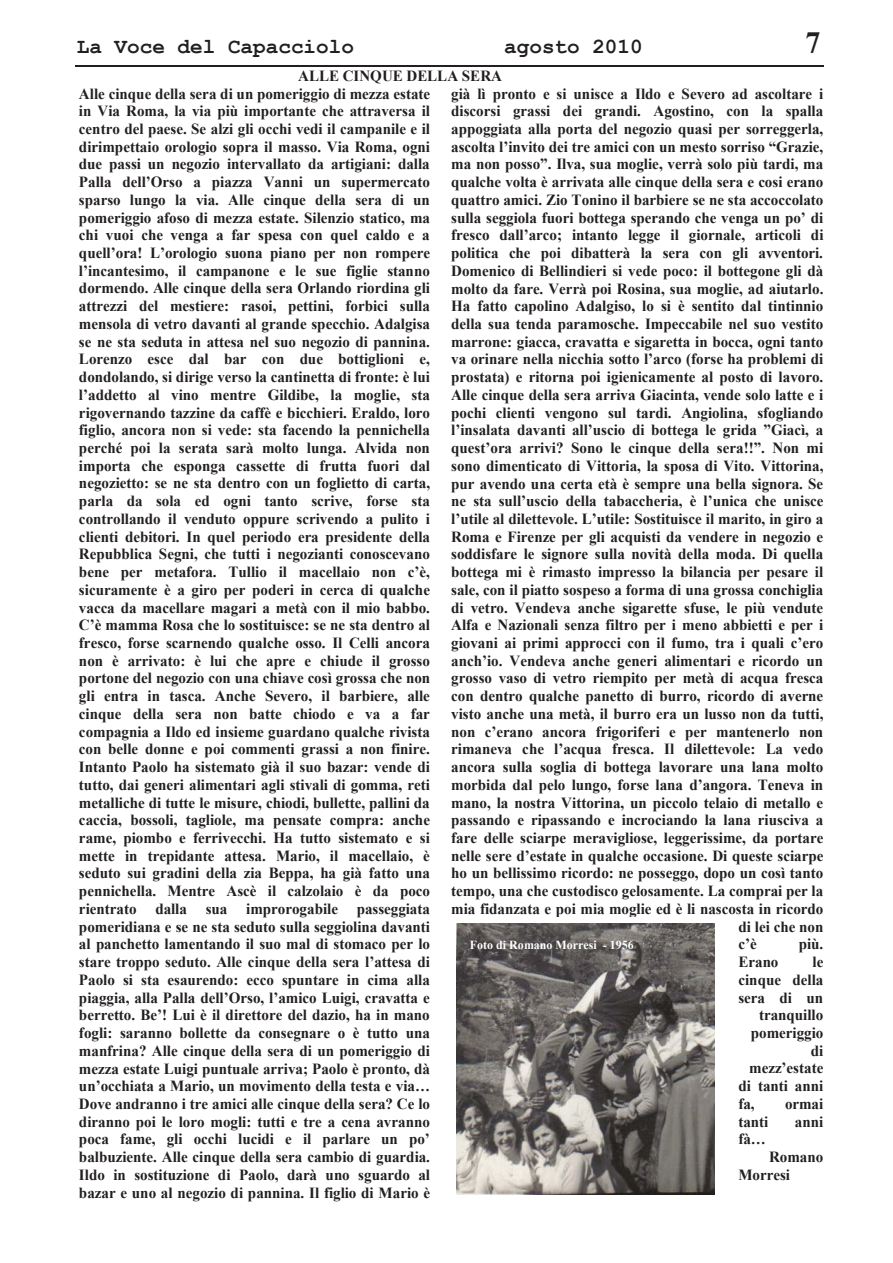
<style>
.page{position:relative;width:893px;height:1263px;background:#fff}
.page>*{position:absolute;margin:0;border:0;box-sizing:border-box;transform-origin:0 0}
.t1{font:700 30.75px "Times New Roman";color:#231f20}
.t2{font:700 21.6px "Courier New";color:#231f20}
.t3{font:700 15.45px/17.7px "Times New Roman";color:#231f20}
.t4{font:700 12.3px "Times New Roman";color:#fff}
</style>
<div class="page">
<hr style="left:75px;top:65px;width:748px;height:1px;background:#231f20">
<img style="left:456px;top:923px;width:258px;height:271px">
<h2 class="t2" style="left:77px;top:35px;width:279px">La Voce del Capacciolo</h2>
<h2 class="t2" style="left:504px;top:35px;width:140px">agosto 2010</h2>
<h1 class="t1" style="left:805px;top:25px;width:16px">7</h1>
<p class="t3" style="left:79px;top:67px;width:424px;text-indent:219px">ALLE CINQUE DELLA SERA Alle cinque della sera di un pomeriggio di mezza estate<br>in Via Roma, la via più importante che attraversa il<br>centro del paese. Se alzi gli occhi vedi il campanile e il dirimpettaio orologio sopra il masso. Via Roma, ogni<br>due passi un negozio intervallato da artigiani: dalla<br>Palla dell’Orso a piazza Vanni un supermercato<br>sparso lungo la via. Alle cinque della sera di un pomeriggio afoso di mezza estate. Silenzio statico, ma<br>chi vuoi che venga a far spesa con quel caldo e a<br>quell’ora! L’orologio suona piano per non rompere l’incantesimo, il campanone e le sue figlie stanno dormendo. Alle cinque della sera Orlando riordina gli<br>attrezzi del mestiere: rasoi, pettini, forbici sulla<br>mensola di vetro davanti al grande specchio. Adalgisa<br>se ne sta seduta in attesa nel suo negozio di pannina.<br>Lorenzo esce dal bar con due bottiglioni e, dondolando, si dirige verso la cantinetta di fronte: è lui<br>l’addetto al vino mentre Gildibe, la moglie, sta rigovernando tazzine da caffè e bicchieri. Eraldo, loro<br>figlio, ancora non si vede: sta facendo la pennichella<br>perché poi la serata sarà molto lunga. Alvida non<br>importa che esponga cassette di frutta fuori dal negozietto: se ne sta dentro con un foglietto di carta,<br>parla da sola ed ogni tanto scrive, forse sta controllando il venduto oppure scrivendo a pulito i<br>clienti debitori. In quel periodo era presidente della Repubblica Segni, che tutti i negozianti conoscevano<br>bene per metafora. Tullio il macellaio non c’è, sicuramente è a giro per poderi in cerca di qualche<br>vacca da macellare magari a metà con il mio babbo.<br>C’è mamma Rosa che lo sostituisce: se ne sta dentro al<br>fresco, forse scarnendo qualche osso. Il Celli ancora<br>non è arrivato: è lui che apre e chiude il grosso<br>portone del negozio con una chiave così grossa che non<br>gli entra in tasca. Anche Severo, il barbiere, alle<br>cinque della sera non batte chiodo e va a far compagnia a Ildo ed insieme guardano qualche rivista<br>con belle donne e poi commenti grassi a non finire.<br>Intanto Paolo ha sistemato già il suo bazar: vende di<br>tutto, dai generi alimentari agli stivali di gomma, reti<br>metalliche di tutte le misure, chiodi, bullette, pallini da<br>caccia, bossoli, tagliole, ma pensate compra: anche<br>rame, piombo e ferrivecchi. Ha tutto sistemato e si<br>mette in trepidante attesa. Mario, il macellaio, è<br>seduto sui gradini della zia Beppa, ha già fatto una pennichella. Mentre Ascè il calzolaio è da poco<br>rientrato dalla sua improrogabile passeggiata pomeridiana e se ne sta seduto sulla seggiolina davanti<br>al panchetto lamentando il suo mal di stomaco per lo<br>stare troppo seduto. Alle cinque della sera l’attesa di<br>Paolo si sta esaurendo: ecco spuntare in cima alla<br>piaggia, alla Palla dell’Orso, l’amico Luigi, cravatta e<br>berretto. Be’! Lui è il direttore del dazio, ha in mano<br>fogli: saranno bollette da consegnare o è tutto una<br>manfrina? Alle cinque della sera di un pomeriggio di<br>mezza estate Luigi puntuale arriva; Paolo è pronto, dà un’occhiata a Mario, un movimento della testa e via…<br>Dove andranno i tre amici alle cinque della sera? Ce lo<br>diranno poi le loro mogli: tutti e tre a cena avranno<br>poca fame, gli occhi lucidi e il parlare un po’ balbuziente. Alle cinque della sera cambio di guardia.<br>Ildo in sostituzione di Paolo, darà uno sguardo al<br>bazar e uno al negozio di pannina. Il figlio di Mario è</p>
<p class="t3" style="left:451px;top:84px;width:373px">già lì pronto e si unisce a Ildo e Severo ad ascoltare i</p>
<p class="t3" style="left:451px;top:102px;width:374px">discorsi grassi dei grandi. Agostino, con la spalla</p>
<p class="t3" style="left:451px;top:120px;width:374px">appoggiata alla porta del negozio quasi per sorreggerla,</p>
<p class="t3" style="left:451px;top:138px;width:374px">ascolta l’invito dei tre amici con un mesto sorriso “Grazie,</p>
<p class="t3" style="left:451px;top:155px;width:374px">ma non posso”. Ilva, sua moglie, verrà solo più tardi, ma</p>
<p class="t3" style="left:451px;top:173px;width:374px">qualche volta è arrivata alle cinque della sera e cosi erano</p>
<p class="t3" style="left:451px;top:191px;width:374px">quattro amici. Zio Tonino il barbiere se ne sta accoccolato</p>
<p class="t3" style="left:451px;top:209px;width:373px">sulla seggiola fuori bottega sperando che venga un po’ di</p>
<p class="t3" style="left:451px;top:226px;width:374px">fresco dall’arco; intanto legge il giornale, articoli di</p>
<p class="t3" style="left:451px;top:244px;width:373px">politica che poi dibatterà la sera con gli avventori.</p>
<p class="t3" style="left:451px;top:262px;width:373px">Domenico di Bellindieri si vede poco: il bottegone gli dà</p>
<p class="t3" style="left:451px;top:279px;width:374px">molto da fare. Verrà poi Rosina, sua moglie, ad aiutarlo.</p>
<p class="t3" style="left:451px;top:297px;width:374px">Ha fatto capolino Adalgiso, lo si è sentito dal tintinnio</p>
<p class="t3" style="left:451px;top:315px;width:373px">della sua tenda paramosche. Impeccabile nel suo vestito</p>
<p class="t3" style="left:451px;top:333px;width:373px">marrone: giacca, cravatta e sigaretta in bocca, ogni tanto</p>
<p class="t3" style="left:451px;top:350px;width:374px">va orinare nella nicchia sotto l’arco (forse ha problemi di</p>
<p class="t3" style="left:451px;top:368px;width:374px">prostata) e ritorna poi igienicamente al posto di lavoro.</p>
<p class="t3" style="left:451px;top:386px;width:374px">Alle cinque della sera arriva Giacinta, vende solo latte e i</p>
<p class="t3" style="left:451px;top:403px;width:374px">pochi clienti vengono sul tardi. Angiolina, sfogliando</p>
<p class="t3" style="left:451px;top:421px;width:373px">l’insalata davanti all’uscio di bottega le grida ”Giacì, a</p>
<p class="t3" style="left:451px;top:439px;width:374px">quest’ora arrivi? Sono le cinque della sera!!”. Non mi</p>
<p class="t3" style="left:451px;top:457px;width:374px">sono dimenticato di Vittoria, la sposa di Vito. Vittorina,</p>
<p class="t3" style="left:451px;top:474px;width:374px">pur avendo una certa età è sempre una bella signora. Se</p>
<p class="t3" style="left:451px;top:492px;width:374px">ne sta sull’uscio della tabaccheria, è l’unica che unisce</p>
<p class="t3" style="left:451px;top:510px;width:373px">l’utile al dilettevole. L’utile: Sostituisce il marito, in giro a</p>
<p class="t3" style="left:451px;top:528px;width:374px">Roma e Firenze per gli acquisti da vendere in negozio e</p>
<p class="t3" style="left:451px;top:545px;width:373px">soddisfare le signore sulla novità della moda. Di quella</p>
<p class="t3" style="left:451px;top:563px;width:373px">bottega mi è rimasto impresso la bilancia per pesare il</p>
<p class="t3" style="left:451px;top:581px;width:374px">sale, con il piatto sospeso a forma di una grossa conchiglia</p>
<p class="t3" style="left:451px;top:599px;width:373px">di vetro. Vendeva anche sigarette sfuse, le più vendute</p>
<p class="t3" style="left:451px;top:616px;width:373px">Alfa e Nazionali senza filtro per i meno abbietti e per i</p>
<p class="t3" style="left:451px;top:634px;width:373px">giovani ai primi approcci con il fumo, tra i quali c’ero</p>
<p class="t3" style="left:451px;top:652px;width:374px">anch’io. Vendeva anche generi alimentari e ricordo un</p>
<p class="t3" style="left:451px;top:669px;width:374px">grosso vaso di vetro riempito per metà di acqua fresca</p>
<p class="t3" style="left:451px;top:687px;width:373px">con dentro qualche panetto di burro, ricordo di averne</p>
<p class="t3" style="left:451px;top:705px;width:374px">visto anche una metà, il burro era un lusso non da tutti,</p>
<p class="t3" style="left:451px;top:723px;width:373px">non c’erano ancora frigoriferi e per mantenerlo non</p>
<p class="t3" style="left:451px;top:740px;width:374px">rimaneva che l’acqua fresca. Il dilettevole: La vedo</p>
<p class="t3" style="left:451px;top:758px;width:373px">ancora sulla soglia di bottega lavorare una lana molto</p>
<p class="t3" style="left:451px;top:776px;width:373px">morbida dal pelo lungo, forse lana d’angora. Teneva in</p>
<p class="t3" style="left:451px;top:794px;width:374px">mano, la nostra Vittorina, un piccolo telaio di metallo e</p>
<p class="t3" style="left:451px;top:811px;width:374px">passando e ripassando e incrociando la lana riusciva a</p>
<p class="t3" style="left:451px;top:829px;width:374px">fare delle sciarpe meravigliose, leggerissime, da portare</p>
<p class="t3" style="left:451px;top:847px;width:374px">nelle sere d’estate in qualche occasione. Di queste sciarpe</p>
<p class="t3" style="left:451px;top:864px;width:374px">ho un bellissimo ricordo: ne posseggo, dopo un così tanto</p>
<p class="t3" style="left:451px;top:882px;width:373px">tempo, una che custodisco gelosamente. La comprai per la</p>
<p class="t3" style="left:451px;top:900px;width:374px">mia fidanzata e poi mia moglie ed è li nascosta in ricordo</p>
<p class="t3" style="left:738px;top:918px;width:86px">di lei che non</p>
<p class="t3" style="left:738px;top:935px;width:20px">c’è</p>
<p class="t3" style="left:799px;top:935px;width:26px">più.</p>
<p class="t3" style="left:738px;top:953px;width:42px">Erano</p>
<p class="t3" style="left:812px;top:953px;width:12px">le</p>
<p class="t3" style="left:738px;top:971px;width:86px">cinque della</p>
<p class="t3" style="left:738px;top:989px;width:86px">sera di un</p>
<p class="t3" style="left:759px;top:1006px;width:66px">tranquillo</p>
<p class="t3" style="left:751px;top:1024px;width:74px">pomeriggio</p>
<p class="t3" style="left:811px;top:1042px;width:14px">di</p>
<p class="t3" style="left:749px;top:1059px;width:76px">mezz’estate</p>
<p class="t3" style="left:738px;top:1077px;width:86px">di tanti anni</p>
<p class="t3" style="left:738px;top:1095px;width:18px">fa,</p>
<p class="t3" style="left:785px;top:1095px;width:40px">ormai</p>
<p class="t3" style="left:738px;top:1113px;width:31px">tanti</p>
<p class="t3" style="left:795px;top:1113px;width:30px">anni</p>
<p class="t3" style="left:738px;top:1130px;width:29px">fà…</p>
<p class="t3" style="left:738px;top:1148px;width:86px;text-indent:31px">Romano<br>Morresi</p>
<p class="t4" style="left:470px;top:938px;width:165px">Foto di Romano Morresi - 1956</p>
</div>
